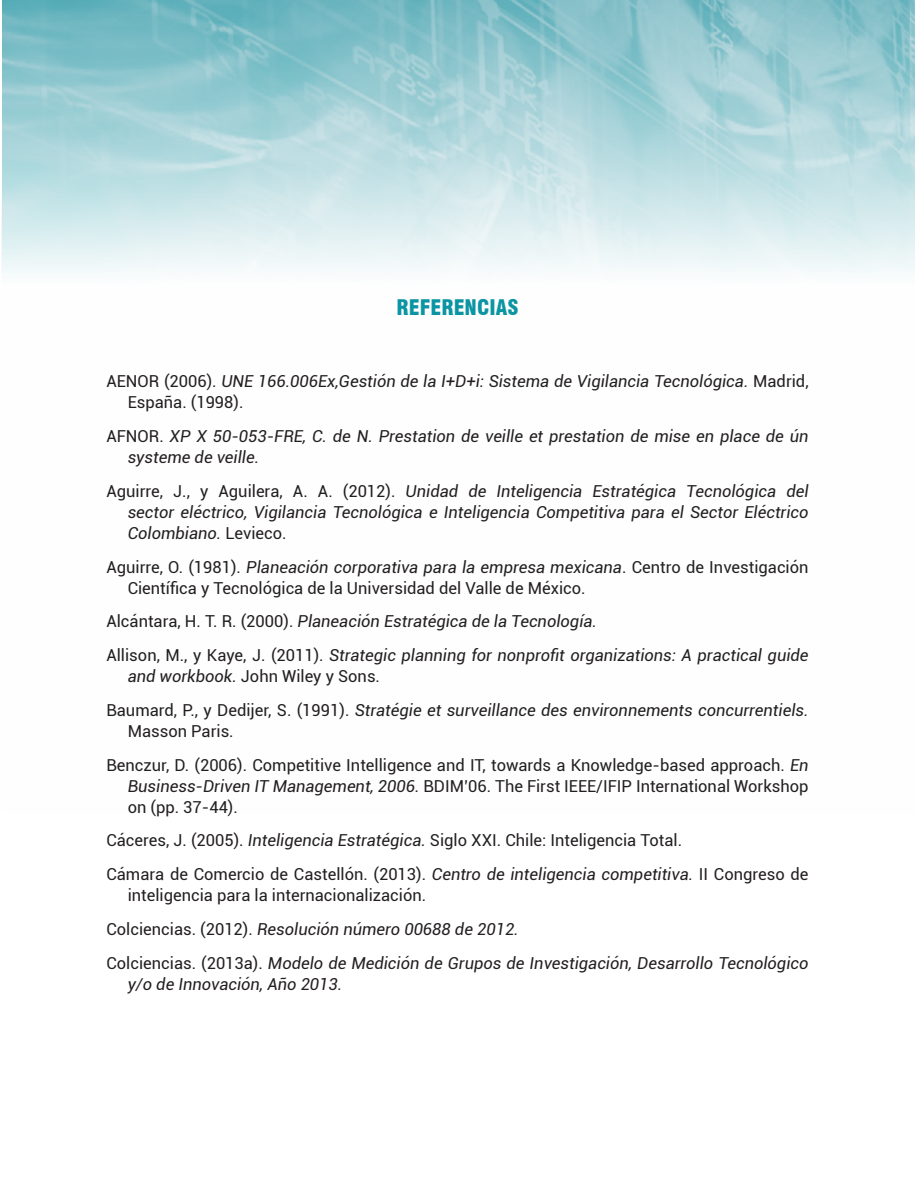
<style>
.page{position:relative;width:915px;height:1191px;background:#fff}
.page>*{position:absolute;margin:0;border:0;box-sizing:border-box;transform-origin:0 0}
._1{font:900 condensed 21px "Swiss 721 BT";color:#0b95a2}
.c__de_tex{font:italic 16.5px/21px "Roboto";color:#231f20}
.c__de_tex-2{font:16.5px/21px "Roboto";color:#231f20}
.s1{font-style:normal}
.s2{font-style:italic}
</style>
<div class="page">
<img style="left:2px;top:0;width:912px;height:273px">
<p class="_1" style="left:396px;top:295px;width:123px">REFERENCIAS</p>
<p class="c__de_tex" style="left:128px;top:370px;width:682px;text-indent:-21px"><span class="s1">AENOR (2006).</span> UNE 166.006Ex,Gestión de la I+D+i: Sistema de Vigilancia Tecnológica. <span class="s1">Madrid,<br>España. (1998).</span></p>
<p class="c__de_tex" style="left:128px;top:425px;width:682px;text-indent:-21px"><span class="s1">AFNOR.</span> XP X 50-053-FRE, C. de N. Prestation de veille et prestation de mise en place de ún systeme de veille.</p>
<p class="c__de_tex" style="left:128px;top:480px;width:682px;text-align:justify;text-indent:-21px"><span class="s1">Aguirre, J., y Aguilera, A. A. (2012).</span> Unidad de Inteligencia Estratégica Tecnológica del sector eléctrico, Vigilancia Tecnológica e Inteligencia Competitiva para el Sector Eléctrico Colombiano. <span class="s1">Levieco.</span></p>
<p class="c__de_tex-2" style="left:128px;top:555px;width:682px;text-indent:-21px">Aguirre, O. (1981). <span class="s2">Planeación corporativa para la empresa mexicana</span>. Centro de Investigación<br>Científica y Tecnológica de la Universidad del Valle de México.</p>
<p class="c__de_tex" style="left:106px;top:610px;width:492px"><span class="s1">Alcántara, H. T. R. (2000).</span> Planeación Estratégica de la Tecnología.</p>
<p class="c__de_tex" style="left:128px;top:644px;width:682px;text-indent:-21px"><span class="s1">Allison, M., y Kaye, J. (2011).</span> Strategic planning for nonprofit organizations: A practical guide and workbook. <span class="s1">John Wiley y Sons.</span></p>
<p class="c__de_tex" style="left:128px;top:699px;width:682px;text-indent:-21px"><span class="s1">Baumard, P., y Dedijer, S. (1991).</span> Stratégie et surveillance des environnements concurrentiels.<br><span class="s1">Masson Paris.</span></p>
<p class="c__de_tex-2" style="left:128px;top:753px;width:682px;text-align:justify;text-indent:-21px">Benczur, D. (2006). Competitive Intelligence and IT, towards a Knowledge-based approach. <span class="s2">En Business-Driven IT Management, 2006.</span> BDIM’06. The First IEEE/IFIP International Workshop on (pp. 37-44).</p>
<p class="c__de_tex-2" style="left:106px;top:829px;width:577px">Cáceres, J. (2005). <span class="s2">Inteligencia Estratégica.</span> Siglo XXI. Chile: Inteligencia Total.</p>
<p class="c__de_tex-2" style="left:128px;top:863px;width:682px;text-indent:-21px">Cámara de Comercio de Castellón. (2013). <span class="s2">Centro de inteligencia competitiva.</span> II Congreso de inteligencia para la internacionalización.</p>
<p class="c__de_tex" style="left:106px;top:918px;width:413px"><span class="s1">Colciencias. (2012).</span> Resolución número 00688 de 2012.</p>
<p class="c__de_tex" style="left:128px;top:951px;width:682px;text-indent:-21px"><span class="s1">Colciencias. (2013a).</span> Modelo de Medición de Grupos de Investigación, Desarrollo Tecnológico y/o de Innovación, Año 2013.</p>
</div>
